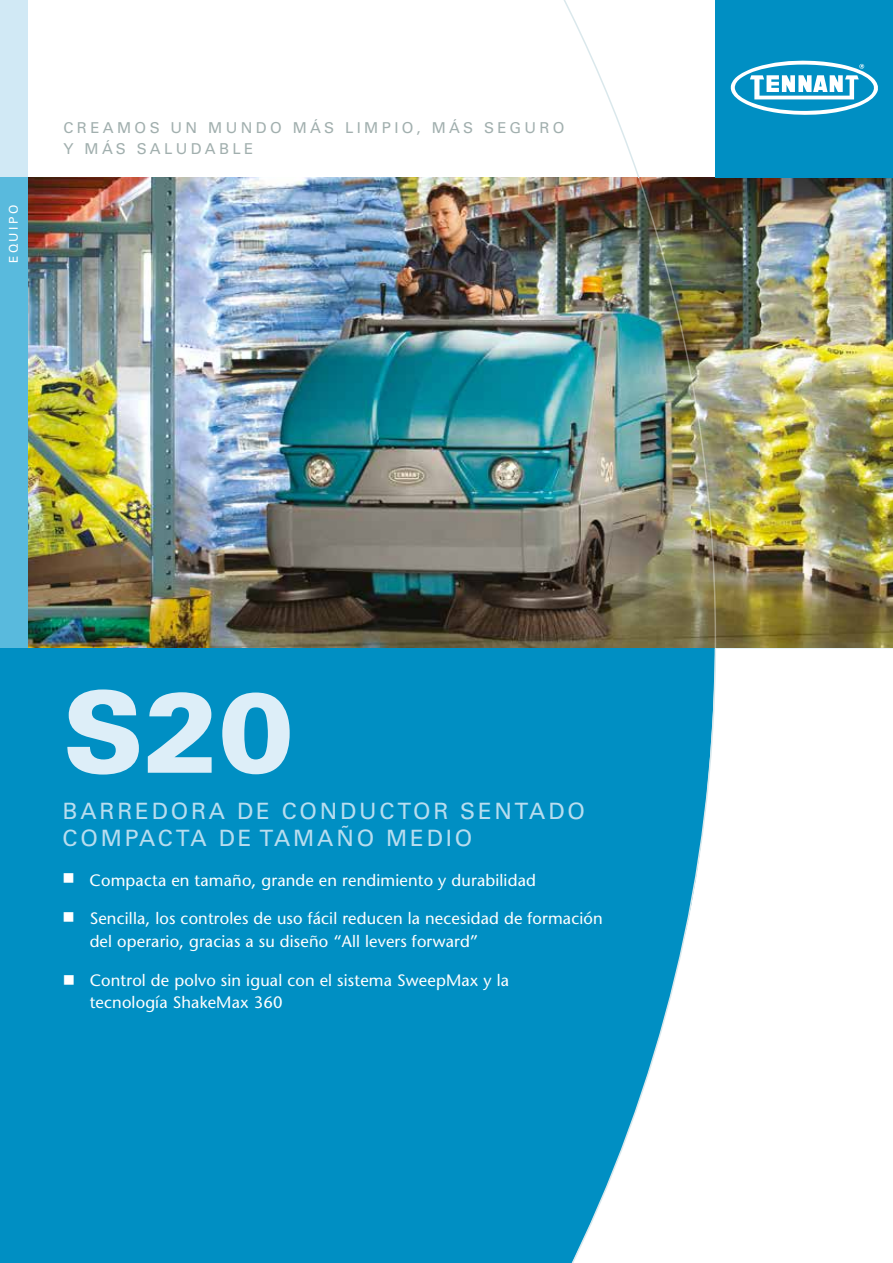
<style>
.page{position:relative;width:893px;height:1263px;background:#fff}
.page>*{position:absolute;margin:0;border:0;box-sizing:border-box;transform-origin:0 0}
.t1{font:900 112.5px "Univers LT Std";color:#ddeef8}
.t2{font:22.5px/27px "Univers LT Std";letter-spacing:.125em;color:#b8ddef}
.t3{font:500 16.5px/22.5px "Stone Sans Std";letter-spacing:.01em;color:#fff}
.t4{font:15px/21px "Univers LT Std";letter-spacing:.225em;color:#a1afae}
.t5{font:12px "Univers LT Std";letter-spacing:.225em;color:#fff}
</style>
<div class="page">
<img style="left:27px;top:177px;width:866px;height:471px">
<div style="left:0;top:648px;width:893px;height:615px;background:#008fc3"></div>
<div style="left:717px;top:648px;width:176px;height:615px;background:#fff"></div>
<div style="left:0;top:0;width:27px;height:177px;background:#d1e9f5"></div>
<div style="left:0;top:177px;width:27px;height:471px;background:#59badd"></div>
<img style="left:555px;top:0;width:162px;height:648px">
<svg style="left:563px;top:647px;width:154px;height:616px"></svg>
<div style="left:716px;top:0;width:177px;height:177px;background:#008fc3"></div>
<svg style="left:730px;top:60px;width:148px;height:55px"></svg>
<p class="t5" style="left:6px;top:263px;width:61px;rotate:-90deg">EQUIPO</p>
<p class="t4" style="left:64px;top:117px;width:502px">CREAMOS UN MUNDO MÁS LIMPIO, MÁS SEGURO<br>Y MÁS SALUDABLE</p>
<h1 class="t1" style="left:63px;top:662px;width:233px">S20</h1>
<h2 class="t2" style="left:63px;top:797px;width:524px">BARREDORA DE CONDUCTOR SENTADO<br>COMPACTA DE TAMAÑO MEDIO</h2>
<p class="t3" style="left:63px;top:869px;width:475px">■ Compacta en tamaño, grande en rendimiento y durabilidad</p>
<p class="t3" style="left:90px;top:907px;width:515px;text-indent:-27px">■ Sencilla, los controles de uso fácil reducen la necesidad de formación del operario, gracias a su diseño “All levers forward”</p>
<p class="t3" style="left:90px;top:969px;width:421px;text-indent:-27px">■ Control de polvo sin igual con el sistema SweepMax y la tecnología ShakeMax 360</p>
</div>
